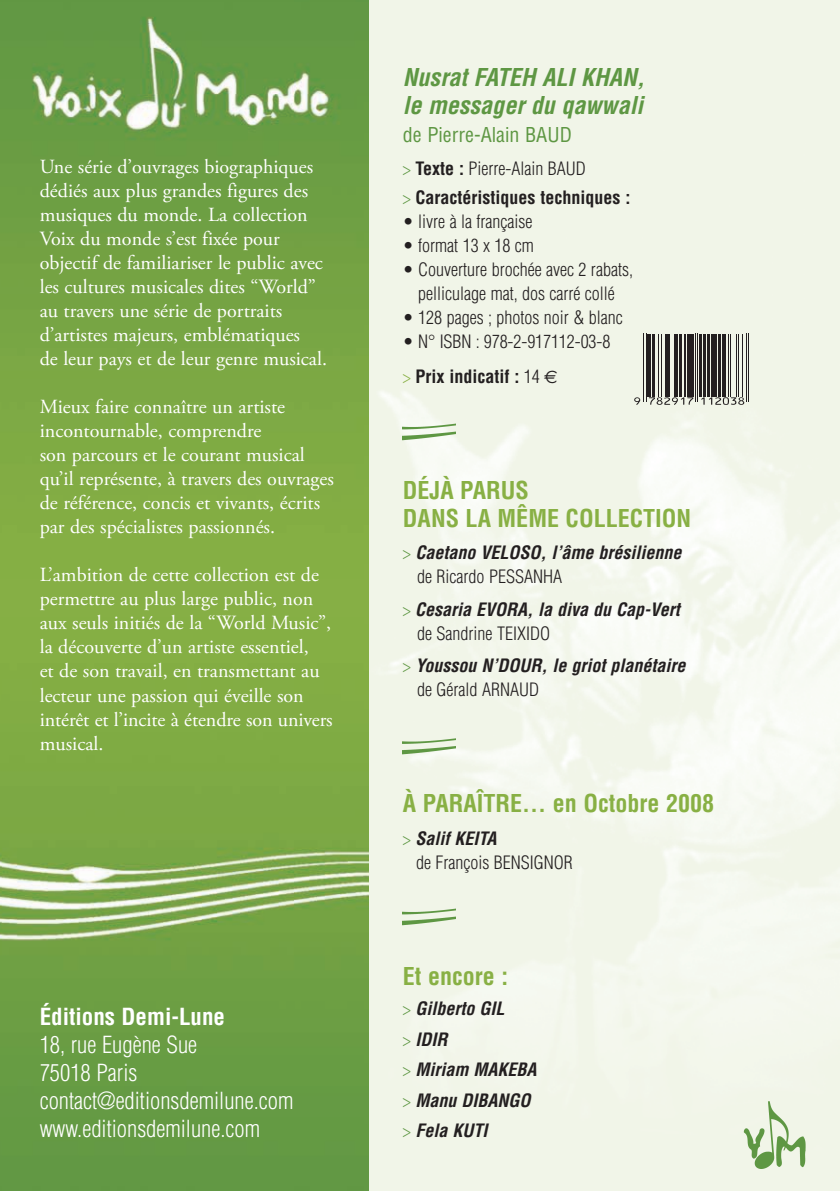
<style>
.page{position:relative;width:840px;height:1191px;background:#fff}
.page>*{position:absolute;margin:0;border:0;box-sizing:border-box;transform-origin:0 0}
.t1{font:700 condensed 24px/28px "Helvetica";color:#88b044}
.t2{font:italic 700 condensed 24px/28px "Helvetica";color:#5e9743}
.t3{font:300 condensed 23px/28px "Helvetica";color:#fff}
.t4{font:700 condensed 23px "Helvetica";color:#fff}
.t5{font:20px/24px "Adobe Garamond Pro";color:#fff}
.t6{font:condensed 20px "Helvetica";color:#5e9743}
.t7{font:italic 700 condensed 18px/30.6px "Helvetica";color:#231f20}
.t8{font:300 condensed 18px/24px "Helvetica";color:#231f20}
.t9{font:700 condensed 18px/29.6px "Helvetica";color:#231f20}
.s1{font-weight:300;color:#5e9743}
.s2{font-weight:300}
.s3{color:#88b044}
.s4{font-weight:700}
.s5{font-family:"Euro Sans";font-weight:400;font-stretch:normal}
.s6{font-weight:300;font-style:normal;color:#5e9743}
.s7{font-weight:300;font-style:normal}
.s8{color:#5e9743}
.s9{font-weight:700;font-style:italic}
</style>
<div class="page">
<img style="left:369px;top:0;width:470px;height:1191px">
<img style="left:0;top:0;width:369px;height:1191px">
<hr style="left:643px;top:334px;width:1px;height:68px;background:#231f20">
<hr style="left:645px;top:334px;width:1px;height:68px;background:#231f20">
<hr style="left:647px;top:334px;width:3px;height:62px;background:#231f20">
<hr style="left:652px;top:334px;width:2px;height:62px;background:#231f20">
<hr style="left:657px;top:334px;width:1px;height:62px;background:#231f20">
<hr style="left:661px;top:334px;width:1px;height:62px;background:#231f20">
<hr style="left:664px;top:334px;width:2px;height:62px;background:#231f20">
<hr style="left:667px;top:334px;width:2px;height:62px;background:#231f20">
<hr style="left:673px;top:334px;width:1px;height:62px;background:#231f20">
<hr style="left:675px;top:334px;width:2px;height:62px;background:#231f20">
<hr style="left:678px;top:334px;width:2px;height:62px;background:#231f20">
<hr style="left:683px;top:334px;width:2px;height:62px;background:#231f20">
<hr style="left:686px;top:334px;width:3px;height:62px;background:#231f20">
<hr style="left:691px;top:334px;width:2px;height:62px;background:#231f20">
<hr style="left:694px;top:334px;width:1px;height:68px;background:#231f20">
<hr style="left:696px;top:334px;width:1px;height:68px;background:#231f20">
<hr style="left:699px;top:334px;width:2px;height:62px;background:#231f20">
<hr style="left:703px;top:334px;width:2px;height:62px;background:#231f20">
<hr style="left:706px;top:334px;width:2px;height:62px;background:#231f20">
<hr style="left:711px;top:334px;width:2px;height:62px;background:#231f20">
<hr style="left:714px;top:334px;width:2px;height:62px;background:#231f20">
<hr style="left:717px;top:334px;width:3px;height:62px;background:#231f20">
<hr style="left:722px;top:334px;width:3px;height:62px;background:#231f20">
<hr style="left:728px;top:334px;width:1px;height:62px;background:#231f20">
<hr style="left:730px;top:334px;width:1px;height:62px;background:#231f20">
<hr style="left:735px;top:334px;width:1px;height:62px;background:#231f20">
<hr style="left:738px;top:334px;width:1px;height:62px;background:#231f20">
<hr style="left:741px;top:334px;width:1px;height:62px;background:#231f20">
<hr style="left:745px;top:334px;width:1px;height:68px;background:#231f20">
<hr style="left:748px;top:334px;width:1px;height:68px;background:#231f20">
<svg style="left:648px;top:397px;width:45px;height:8px"></svg>
<svg style="left:700px;top:397px;width:43px;height:8px"></svg>
<svg style="left:633px;top:397px;width:7px;height:8px"></svg>
<img style="left:402px;top:731px;width:53px;height:26px">
<img style="left:402px;top:901px;width:53px;height:26px">
<img style="left:402px;top:417px;width:53px;height:25px">
<img style="left:726px;top:1089px;width:99px;height:90px">
<p class="t5" style="left:40px;top:157px;width:288px">Une série d’ouvrages biographiques dédiés aux plus grandes figures des musiques du monde. La collection Voix du monde s’est fixée pour objectif de familiariser le public avec les cultures musicales dites “World” au travers une série de portraits d’artistes majeurs, emblématiques<br>de leur pays et de leur genre musical.</p>
<p class="t5" style="left:40px;top:397px;width:295px">Mieux faire connaître un artiste incontournable, comprendre<br>son parcours et le courant musical qu’il représente, à travers des ouvrages de référence, concis et vivants, écrits par des spécialistes passionnés.</p>
<p class="t5" style="left:40px;top:565px;width:294px">L’ambition de cette collection est de permettre au plus large public, non aux seuls initiés de la “World Music”, la découverte d’un artiste essentiel,<br>et de son travail, en transmettant au lecteur une passion qui éveille son intérêt et l’incite à étendre son univers musical.</p>
<p class="t4" style="left:40px;top:1003px;width:187px">Éditions Demi-Lune</p>
<p class="t3" style="left:40px;top:1031px;width:255px">18, rue Eugène Sue<br>75018 Paris contact@editionsdemilune.com www.editionsdemilune.com</p>
<p class="t2" style="left:403px;top:64px;width:243px">Nusrat FATEH ALI KHAN, le messager du qawwali</p>
<p class="t6" style="left:403px;top:123px;width:170px">de Pierre-Alain BAUD</p>
<p class="t9" style="left:403px;top:154px;width:229px"><span class="s1">&gt;</span> Texte : <span class="s2">Pierre-Alain BAUD<br></span><span class="s1">&gt;</span> Caractéristiques techniques :</p>
<p class="t8" style="left:403px;top:210px;width:131px">• livre à la française</p>
<p class="t8" style="left:403px;top:234px;width:132px">• format 13 x 18 cm</p>
<p class="t8" style="left:403px;top:258px;width:231px;text-align:center">• Couverture brochée avec 2 rabats, pelliculage mat, dos carré collé</p>
<p class="t8" style="left:403px;top:306px;width:221px">• 128 pages ; photos noir &amp; blanc</p>
<p class="t8" style="left:403px;top:325px;width:209px;line-height:34.2px">• N° ISBN : 978-2-917112-03-8 <span class="s3">&gt;</span> <span class="s4">Prix indicatif :</span> 14 <span class="s5">€</span></p>
<p class="t1" style="left:403px;top:476px;width:289px">DÉJÀ PARUS<br>DANS LA MÊME COLLECTION</p>
<p class="t7" style="left:417px;top:541px;width:266px;line-height:24px;text-indent:-14px"><span class="s6">&gt;</span> Caetano VELOSO, l’âme brésilienne <span class="s7">de Ricardo PESSANHA</span></p>
<p class="t7" style="left:417px;top:597px;width:264px;line-height:24px;text-indent:-14px"><span class="s6">&gt;</span> Cesaria EVORA, la diva du Cap-Vert <span class="s7">de Sandrine TEIXIDO</span></p>
<p class="t7" style="left:417px;top:654px;width:270px;line-height:24px;text-indent:-14px"><span class="s6">&gt;</span> Youssou N’DOUR, le griot planétaire <span class="s7">de Gérald ARNAUD</span></p>
<p class="t1" style="left:403px;top:790px;width:312px">À PARAÎTRE… en Octobre 2008</p>
<p class="t8" style="left:416px;top:826px;width:158px;text-indent:-13px"><span class="s8">&gt;</span> <span class="s9">Salif KEITA<br></span>de François BENSIGNOR</p>
<p class="t1" style="left:403px;top:962px;width:107px">Et encore :</p>
<p class="t7" style="left:403px;top:993px;width:135px"><span class="s6">&gt;</span> Gilberto GIL<br><span class="s6">&gt;</span> IDIR<br><span class="s6">&gt;</span> Miriam MAKEBA <span class="s6">&gt;</span> Manu DIBANGO <span class="s6">&gt;</span> Fela KUTI</p>
</div>
